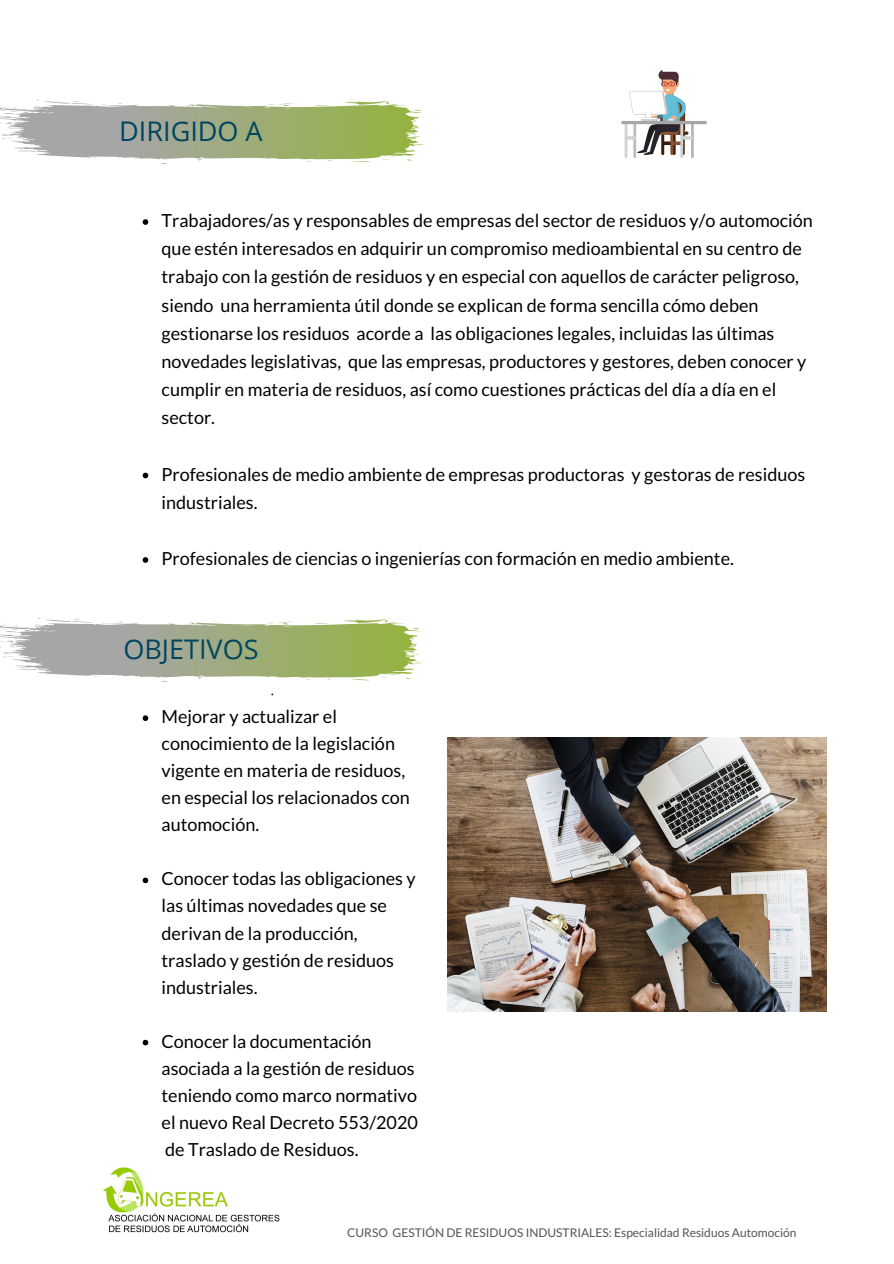
<style>
.page{position:relative;width:894px;height:1264px;background:#fff}
.page>*{position:absolute;margin:0;border:0;box-sizing:border-box;transform-origin:0 0}
.t1{font:27px "Open Sans";color:#00465f}
.t2{font:18px/27px "Lato";color:#000}
.t3{font:12px "Lato";color:#545454}
.t4{font:12px "Lato";color:#000}
</style>
<div class="page">
<hr style="left:621px;top:121px;width:85px;height:3px;background:#a7a5a5">
<svg style="left:624px;top:70px;width:69px;height:88px"></svg>
<img style="left:447px;top:737px;width:379px;height:274px">
<svg style="left:143px;top:219px;width:5px;height:6px"></svg>
<svg style="left:143px;top:472px;width:5px;height:6px"></svg>
<svg style="left:143px;top:557px;width:5px;height:6px"></svg>
<svg style="left:143px;top:715px;width:5px;height:6px"></svg>
<svg style="left:143px;top:877px;width:5px;height:6px"></svg>
<svg style="left:143px;top:1039px;width:5px;height:6px"></svg>
<img style="left:103px;top:1167px;width:176px;height:66px">
<svg style="left:0;top:618px;width:423px;height:64px"></svg>
<svg style="left:0;top:99px;width:424px;height:65px"></svg>
<p class="t1" style="left:119px;top:112px;width:145px">DIRIGIDO A</p>
<p class="t2" style="left:161px;top:206px;width:652px;line-height:28.2px">Trabajadores/as y responsables de empresas del sector de residuos y/o automoción que estén interesados en adquirir un compromiso medioambiental en su centro de trabajo con la gestión de residuos y en especial con aquellos de carácter peligroso, siendo una herramienta útil donde se explican de forma sencilla cómo deben gestionarse los residuos acorde a las obligaciones legales, incluidas las últimas novedades legislativas, que las empresas, productores y gestores, deben conocer y cumplir en materia de residuos, así como cuestiones prácticas del día a día en el sector.</p>
<p class="t2" style="left:161px;top:459px;width:645px;line-height:28.2px">Profesionales de medio ambiente de empresas productoras y gestoras de residuos industriales.</p>
<p class="t2" style="left:161px;top:544px;width:573px">Profesionales de ciencias o ingenierías con formación en medio ambiente.</p>
<p class="t1" style="left:123px;top:630px;width:137px">OBJETIVOS</p>
<p class="t4" style="left:271px;top:686px;width:5px">·</p>
<p class="t2" style="left:161px;top:702px;width:250px">Mejorar y actualizar el conocimiento de la legislación vigente en materia de residuos, en especial los relacionados con automoción.</p>
<p class="t2" style="left:161px;top:865px;width:255px">Conocer todas las obligaciones y las últimas novedades que se derivan de la producción, traslado y gestión de residuos industriales.</p>
<p class="t2" style="left:161px;top:1027px;width:258px">Conocer la documentación asociada a la gestión de residuos teniendo como marco normativo el nuevo Real Decreto 553/2020 de Traslado de Residuos.</p>
<p class="t3" style="left:347px;top:1224px;width:450px">CURSO GESTIÓN DE RESIDUOS INDUSTRIALES: Especialidad Residuos Automoción</p>
</div>
